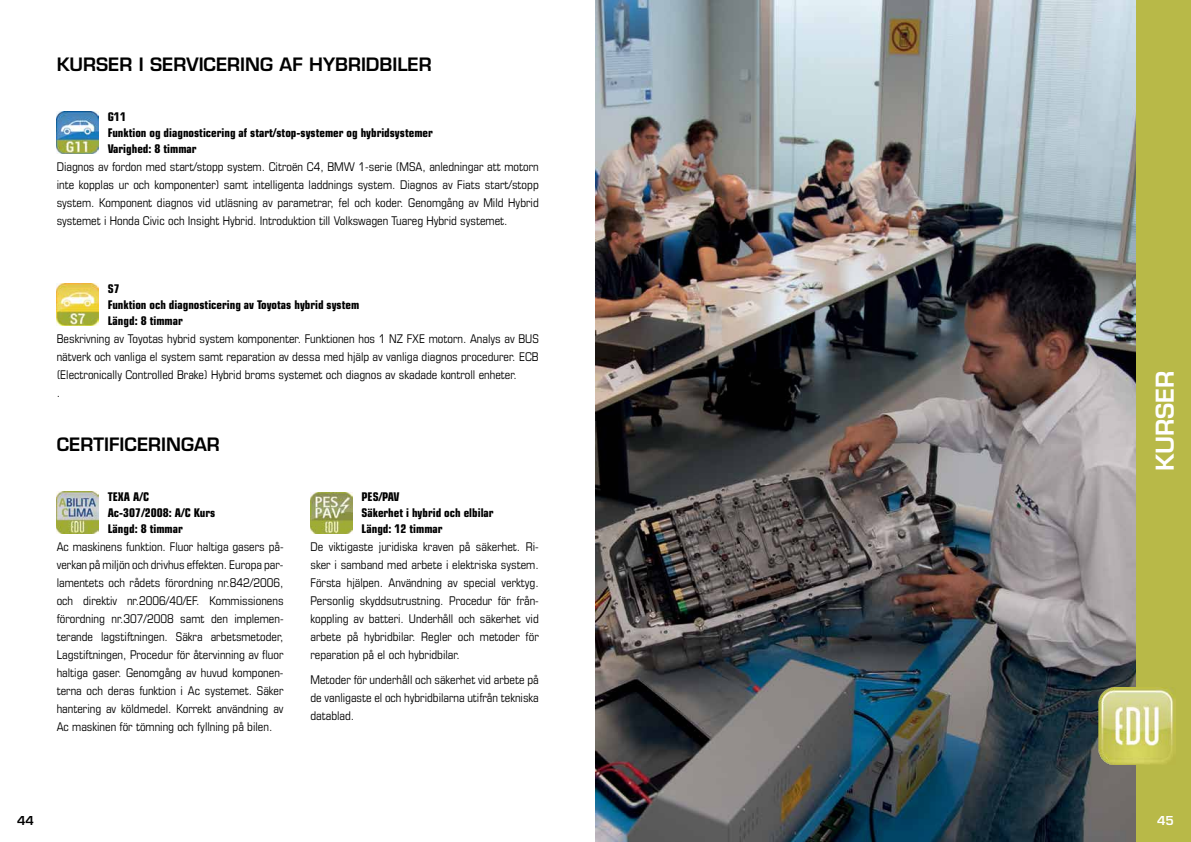
<style>
.page{position:relative;width:1191px;height:842px;background:#fff}
.page>*{position:absolute;margin:0;border:0;box-sizing:border-box;transform-origin:0 0}
.t1{font:600 24px "Eurostile";color:#fff}
.t2{font:600 18px "Eurostile";color:#000}
.t3{font:condensed 12px/18px "Eurostile";color:#000;text-align:justify}
.t4{font:700 condensed 12px/16px "Eurostile";color:#000}
.t5{font:600 12px "Eurostile";color:#000}
.t6{font:600 12px "Eurostile";color:#fff}
</style>
<div class="page">
<img style="left:57px;top:112px;width:42px;height:42px">
<img style="left:57px;top:283px;width:42px;height:42px">
<img style="left:57px;top:491px;width:42px;height:42px">
<img style="left:310px;top:492px;width:42px;height:42px">
<img style="left:595px;top:0;width:541px;height:842px">
<div style="left:1136px;top:0;width:55px;height:842px;background:#b8b948"></div>
<img style="left:1098px;top:687px;width:77px;height:77px">
<h2 class="t2" style="left:57px;top:53px;width:376px">KURSER I SERVICERING AF HYBRIDBILER</h2>
<p class="t4" style="left:108px;top:109px;width:326px">G11<br>Funktion og diagnosticering af start/stop-systemer og hybridsystemer<br>Varighed: 8 timmar</p>
<p class="t3" style="left:57px;top:158px;width:483px">Diagnos av fordon med start/stopp system. Citroën C4, BMW 1-serie (MSA, anledningar att motorn inte kopplas ur och komponenter) samt intelligenta laddnings system. Diagnos av Fiats start/stopp system. Komponent diagnos vid utläsning av parametrar, fel och koder. Genomgång av Mild Hybrid systemet i Honda Civic och Insight Hybrid. Introduktion till Volkswagen Tuareg Hybrid systemet.</p>
<p class="t4" style="left:108px;top:281px;width:253px">S7<br>Funktion och diagnosticering av Toyotas hybrid system<br>Längd: 8 timmar</p>
<p class="t3" style="left:57px;top:330px;width:483px;text-align:left">Beskrivning av Toyotas hybrid system komponenter. Funktionen hos 1 NZ FXE motorn. Analys av BUS nätverk och vanliga el system samt reparation av dessa med hjälp av vanliga diagnos procedurer. ECB (Electronically Controlled Brake) Hybrid broms systemet och diagnos av skadade kontroll enheter.<br>.</p>
<h2 class="t2" style="left:57px;top:433px;width:165px">CERTIFICERINGAR</h2>
<p class="t4" style="left:108px;top:489px;width:109px">TEXA A/C<br>Ac-307/2008: A/C Kurs<br>Längd: 8 timmar</p>
<p class="t3" style="left:57px;top:537px;width:228px">Ac maskinens funktion. Fluor haltiga gasers på&shy;verkan på miljön och drivhus effekten. Europa par&shy;lamentets och rådets förordning nr.842/2006, och direktiv nr.2006/40/EF. Kommissionens förordning nr.307/2008 samt den implemen&shy;terande lagstiftningen. Säkra arbetsmetoder, Lagstiftningen, Procedur för återvinning av fluor haltiga gaser. Genomgång av huvud komponen&shy;terna och deras funktion i Ac systemet. Säker hantering av köldmedel. Korrekt användning av Ac maskinen för tömning och fyllning på bilen.</p>
<p class="t4" style="left:361px;top:489px;width:133px">PES/PAV<br>Säkerhet i hybrid och elbilar<br>Längd: 12 timmar</p>
<p class="t3" style="left:310px;top:537px;width:230px">De viktigaste juridiska kraven på säkerhet. Ri&shy;sker i samband med arbete i elektriska system.<br>Första hjälpen. Användning av special verktyg.<br>Personlig skyddsutrustning. Procedur för från&shy;koppling av batteri. Underhåll och säkerhet vid arbete på hybridbilar. Regler och metoder för reparation på el och hybridbilar.</p>
<p class="t3" style="left:310px;top:670px;width:230px">Metoder för underhåll och säkerhet vid arbete på de vanligaste el och hybridbilarna utifrån tekniska datablad.</p>
<h1 class="t1" style="left:1150px;top:471px;width:102px;rotate:-90deg">KURSER</h1>
<p class="t5" style="left:17px;top:813px;width:18px">44</p>
<p class="t6" style="left:1157px;top:813px;width:18px">45</p>
</div>
